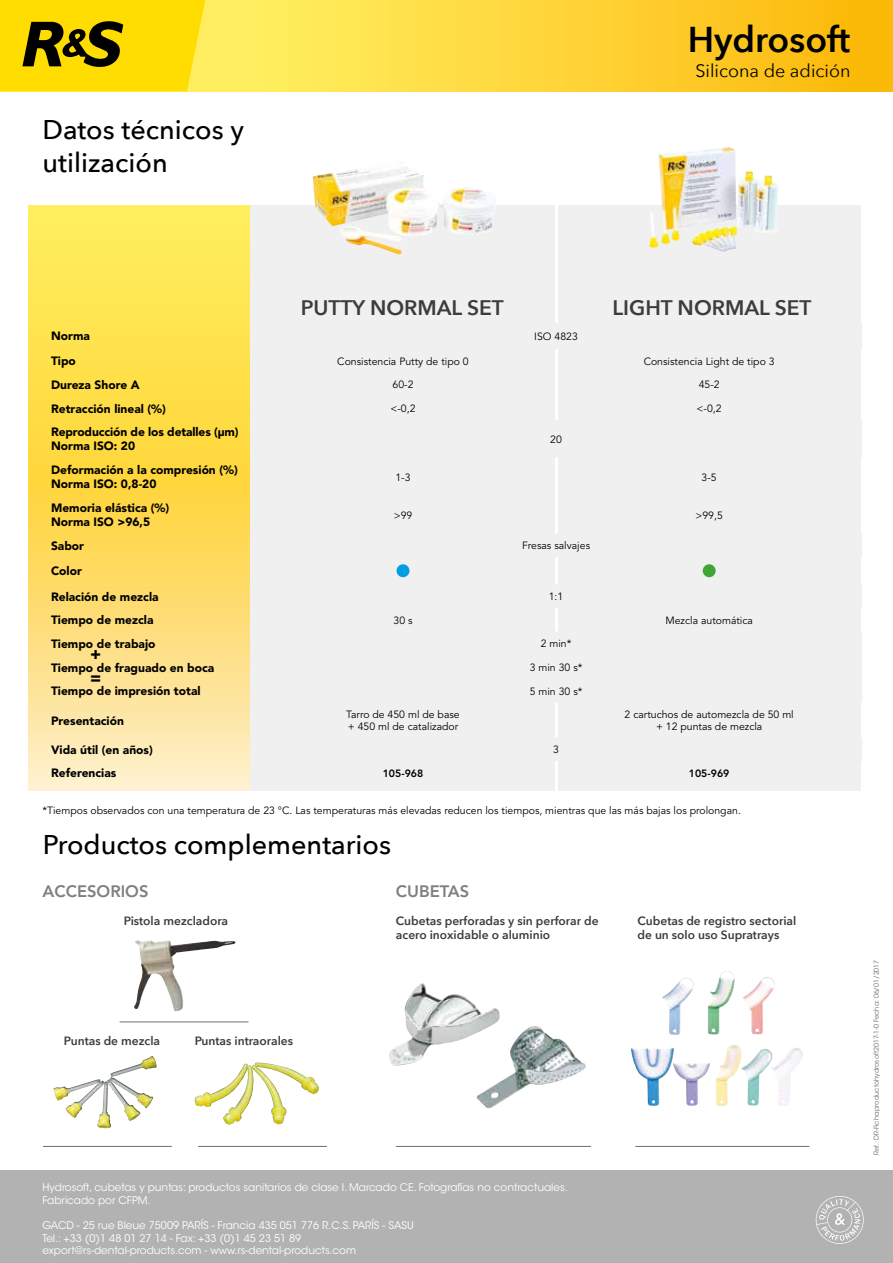
<style>
.page{position:relative;width:893px;height:1263px;background:#fff}
.page>*{position:absolute;margin:0;border:0;box-sizing:border-box;transform-origin:0 0}
.t1{font:600 35.85px "Avenir Next";color:#000}
.t2{font:500 27px/32.4px "Avenir Next";color:#000}
.t3{font:600 21px "Avenir Next";color:#3c3c3b}
.t4{font:18px "Avenir Next";color:#000}
.t5{font:700 18px/24px "Arial";color:#000}
.t6{font:800 16.5px "Avenir LT Std";color:#818080}
.t7{font:900 12px/14.4px "Avenir LT Std";color:#000}
.t8{font:600 12px/14.4px "Avenir Next";color:#3c3c3b}
.t9{font:10.5px/12.6px "Avenir LT Std";color:#000}
.t10{font:10.5px/12.6px "ITC Avant Garde Std";color:#fff}
.t11{font:800 10.5px "Avenir LT Std";color:#000}
.t12{font:6.75px "ITC Avant Garde Std";color:#706f6f}
</style>
<div class="page">
<svg style="left:28px;top:205px;width:223px;height:586px;background:#fee169"></svg>
<div style="left:251px;top:205px;width:304px;height:586px;background:#f0f0f0"></div>
<div style="left:558px;top:205px;width:303px;height:586px;background:#f0f0f0"></div>
<img style="left:476px;top:1026px;width:110px;height:83px">
<img style="left:389px;top:983px;width:111px;height:83px">
<img style="left:662px;top:971px;width:113px;height:135px">
<hr style="left:43px;top:1146px;width:129px;height:1px;background:#706f6f">
<svg style="left:250px;top:323px;width:612px;height:438px"></svg>
<div style="left:397px;top:564px;width:12px;height:13px;background:#009fe3;border-radius:50%"></div>
<div style="left:703px;top:564px;width:13px;height:13px;background:#3fa535;border-radius:50%"></div>
<hr style="left:396px;top:1146px;width:195px;height:1px;background:#706f6f">
<div style="left:0;top:1170px;width:893px;height:93px;background:#b3b2b2"></div>
<svg style="left:816px;top:1196px;width:48px;height:48px"></svg>
<img style="left:54px;top:1056px;width:103px;height:72px">
<img style="left:194px;top:1062px;width:125px;height:63px">
<img style="left:134px;top:940px;width:102px;height:72px">
<svg style="left:205px;top:0;width:688px;height:91px;background:#fed537"></svg>
<svg style="left:0;top:0;width:205px;height:91px;background:#dcbf04"></svg>
<hr style="left:635px;top:1146px;width:174px;height:1px;background:#706f6f">
<hr style="left:198px;top:1146px;width:129px;height:1px;background:#706f6f">
<hr style="left:120px;top:1021px;width:128px;height:1px;background:#706f6f">
<img style="left:658px;top:147px;width:70px;height:97px">
<img style="left:313px;top:167px;width:181px;height:88px">
<h2 class="t2" style="left:43px;top:113px;width:203px">Datos técnicos y utilización</h2>
<h1 class="t1" style="left:688px;top:9px;width:164px">Hydrosoft</h1>
<h3 class="t4" style="left:695px;top:56px;width:157px">Silicona de adición</h3>
<h3 class="t3" style="left:301px;top:290px;width:205px">PUTTY NORMAL SET</h3>
<h3 class="t3" style="left:612px;top:290px;width:200px">LIGHT NORMAL SET</h3>
<p class="t7" style="left:51px;top:329px;width:40px">Norma</p>
<p class="t9" style="left:534px;top:330px;width:45px">ISO 4823</p>
<p class="t7" style="left:51px;top:354px;width:26px">Tipo</p>
<p class="t9" style="left:337px;top:355px;width:133px">Consistencia Putty de tipo 0</p>
<p class="t9" style="left:644px;top:355px;width:133px">Consistencia Light de tipo 3</p>
<p class="t7" style="left:51px;top:377px;width:90px">Dureza Shore A</p>
<p class="t9" style="left:392px;top:379px;width:23px">60-2</p>
<p class="t9" style="left:699px;top:379px;width:23px">45-2</p>
<p class="t7" style="left:51px;top:401px;width:116px">Retracción lineal (%)</p>
<p class="t9" style="left:390px;top:402px;width:27px">&lt;-0,2</p>
<p class="t9" style="left:697px;top:402px;width:27px">&lt;-0,2</p>
<p class="t7" style="left:51px;top:425px;width:189px">Reproducción de los detalles (μm)<br>Norma ISO: 20</p>
<p class="t9" style="left:550px;top:433px;width:13px">20</p>
<p class="t7" style="left:51px;top:462px;width:188px">Deformación a la compresión (%)<br>Norma ISO: 0,8-20</p>
<p class="t9" style="left:395px;top:471px;width:17px">1-3</p>
<p class="t9" style="left:702px;top:471px;width:17px">3-5</p>
<p class="t7" style="left:51px;top:500px;width:120px">Memoria elástica (%)<br>Norma ISO &gt;96,5</p>
<p class="t9" style="left:394px;top:509px;width:20px">&gt;99</p>
<p class="t9" style="left:695px;top:509px;width:29px">&gt;99,5</p>
<p class="t7" style="left:51px;top:538px;width:35px">Sabor</p>
<p class="t9" style="left:522px;top:540px;width:70px">Fresas salvajes</p>
<p class="t7" style="left:51px;top:558px;width:109px;line-height:25.5px">Color<br>Relación de mezcla</p>
<p class="t9" style="left:549px;top:590px;width:16px">1:1</p>
<p class="t7" style="left:51px;top:613px;width:104px">Tiempo de mezcla</p>
<p class="t9" style="left:393px;top:614px;width:21px">30 s</p>
<p class="t9" style="left:665px;top:614px;width:89px">Mezcla automática</p>
<p class="t7" style="left:51px;top:636px;width:106px">Tiempo de trabajo</p>
<p class="t9" style="left:541px;top:638px;width:32px">2 min*</p>
<p class="t7" style="left:51px;top:660px;width:165px">Tiempo de fraguado en boca</p>
<p class="t9" style="left:530px;top:661px;width:54px">3 min 30 s*</p>
<p class="t7" style="left:51px;top:684px;width:151px">Tiempo de impresión total</p>
<p class="t9" style="left:530px;top:685px;width:54px">5 min 30 s*</p>
<p class="t7" style="left:51px;top:713px;width:74px">Presentación</p>
<p class="t9" style="left:346px;top:708px;width:115px">Tarro de 450 ml de base + 450 ml de catalizador</p>
<p class="t9" style="left:625px;top:708px;width:171px;text-align:center">2 cartuchos de automezcla de 50 ml + 12 puntas de mezcla</p>
<p class="t7" style="left:51px;top:742px;width:103px">Vida útil (en años)</p>
<p class="t9" style="left:553px;top:744px;width:7px">3</p>
<p class="t7" style="left:51px;top:766px;width:67px">Referencias</p>
<p class="t11" style="left:383px;top:767px;width:42px">105-968</p>
<p class="t11" style="left:689px;top:767px;width:42px">105-969</p>
<h3 class="t5" style="left:90px;top:644px;width:12px">+ =</h3>
<p class="t9" style="left:43px;top:804px;width:700px">*Tiempos observados con una temperatura de 23 °C. Las temperaturas más elevadas reducen los tiempos, mientras que las más bajas los prolongan.</p>
<h2 class="t2" style="left:43px;top:827px;width:350px">Productos complementarios</h2>
<h3 class="t6" style="left:43px;top:882px;width:108px">ACCESORIOS</h3>
<h3 class="t6" style="left:396px;top:882px;width:75px">CUBETAS</h3>
<p class="t8" style="left:124px;top:913px;width:106px">Pistola mezcladora</p>
<p class="t8" style="left:64px;top:1033px;width:98px">Puntas de mezcla</p>
<p class="t8" style="left:195px;top:1033px;width:100px">Puntas intraorales</p>
<p class="t8" style="left:396px;top:913px;width:204px">Cubetas perforadas y sin perforar de acero inoxidable o aluminio</p>
<p class="t8" style="left:637px;top:913px;width:160px">Cubetas de registro sectorial de un solo uso Supratrays</p>
<p class="t10" style="left:42px;top:1181px;width:527px">Hydrosoft, cubetas y puntas: productos sanitarios de clase I. Marcado CE. Fotografías no contractuales.<br>Fabricado por CFPM.</p>
<p class="t10" style="left:42px;top:1219px;width:373px">GACD - 25 rue Bleue 75009 PARÍS - Francia 435 051 776 R.C.S. PARÍS - SASU<br>Tel.: +33 (0)1 48 01 27 14 - Fax: +33 (0)1 45 23 51 89 export@rs-dental-products.com - www.rs-dental-products.com</p>
<p class="t12" style="left:872px;top:1155px;width:197px;rotate:-90deg">Ref.: DR-Fichaproductohydrosoft2017-1-0 Fecha: 06/01/2017</p>
</div>
